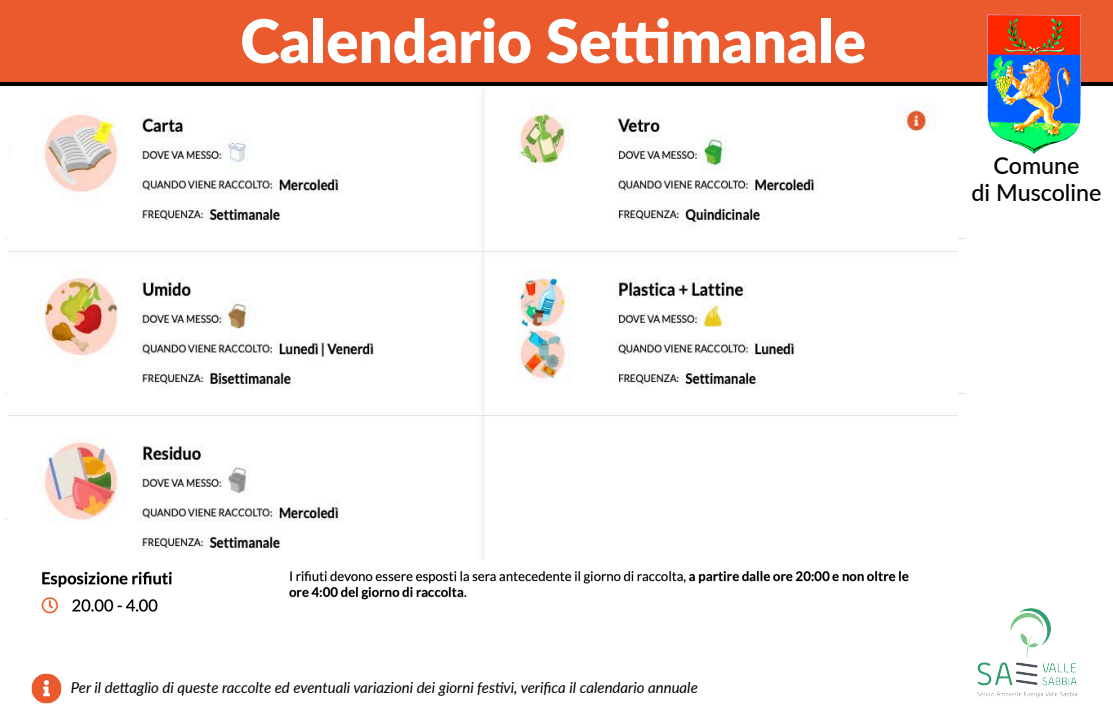
<style>
.page{position:relative;width:1113px;height:724px;background:#fff}
.page>*{position:absolute;margin:0;border:0;box-sizing:border-box;transform-origin:0 0}
.t1{font:900 60px "Lato";color:#fff}
.t2{font:500 23.3px/27.9px "Lato";color:#000;text-align:center}
.t3{font:italic 15px "Lato";color:#000}
</style>
<div class="page">
<img style="left:977px;top:608px;width:100px;height:90px">
<div style="left:0;top:0;width:1113px;height:82px;background:#ea5a2c"></div>
<hr style="left:0;top:82px;width:1113px;height:4px;background:#020000">
<img style="left:31px;top:673px;width:31px;height:31px">
<img style="left:987px;top:15px;width:94px;height:138px">
<img style="left:6px;top:86px;width:960px;height:528px">
<img style="left:9px;top:89px;width:948px;height:471px">
<h1 class="t1" style="left:240px;top:-4px;width:627px">Calendario Settimanale</h1>
<h2 class="t2" style="left:972px;top:150px;width:131px">Comune<br>di Muscoline</h2>
<p class="t3" style="left:71px;top:677px;width:628px">Per il dettaglio di queste raccolte ed eventuali variazioni dei giorni festivi, verifica il calendario annuale</p>
</div>
